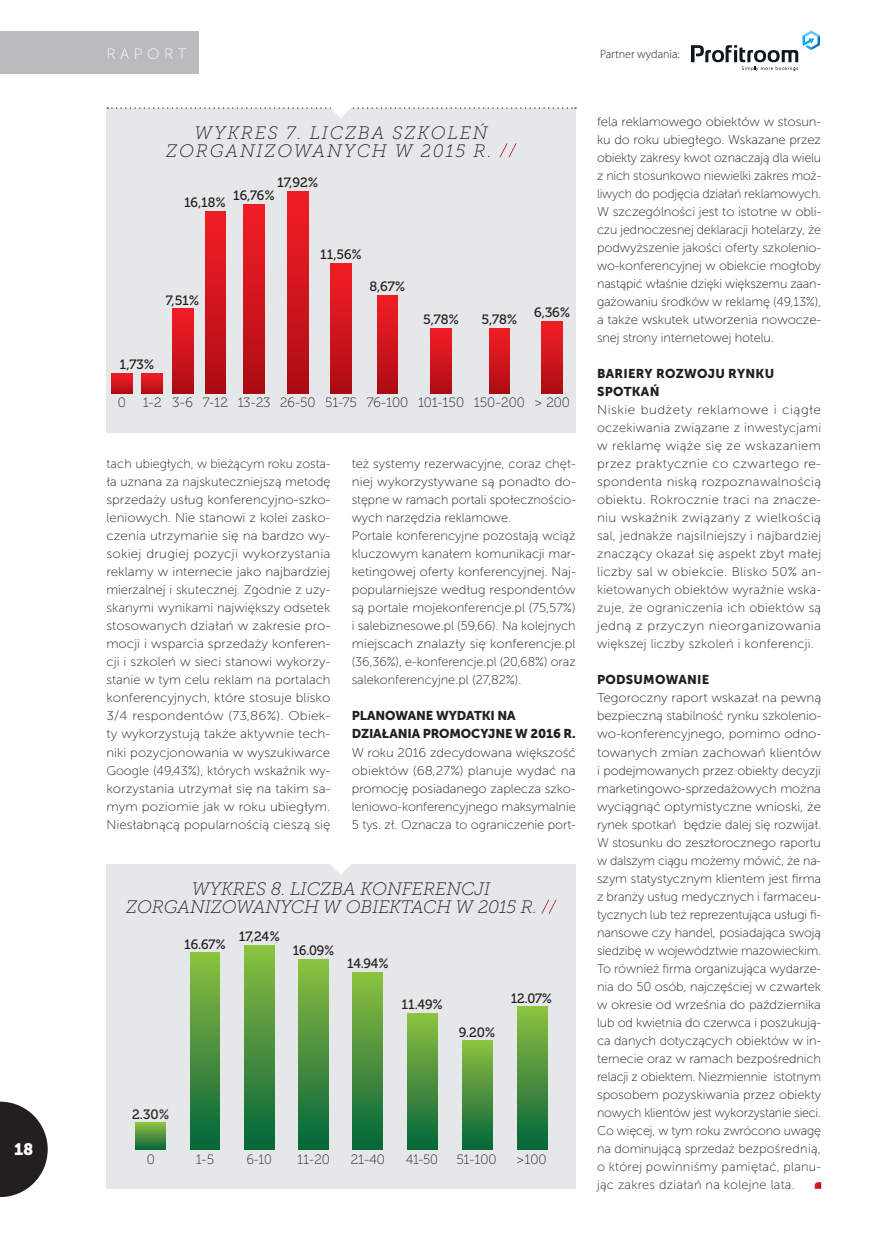
<style>
.page{position:relative;width:885px;height:1251px;background:#fff}
.page>*{position:absolute;margin:0;border:0;box-sizing:border-box;transform-origin:0 0}
.t1{font:italic 18px/18px "Museo Slab 100";color:#231f20;text-align:center}
.t2{font:italic 18px/18px "Museo Slab 100";letter-spacing:.1em;color:#231f20;text-align:center}
.t3{font:16.5px "Museo Sans 900";color:#fff}
.t4{font:15px "Museo Sans 100";letter-spacing:.3em;color:#fff}
.t5{font:13.5px "Museo 500";letter-spacing:-.01em;color:#231f20}
.t6{font:13.5px "Museo 100";letter-spacing:-.005em;color:#231f20}
.t7{font:13.5px "Museo 100";letter-spacing:-.005em;color:#231f20;scale:.96 1}
.t8{font:13.5px "Museo 500";letter-spacing:-.01em;color:#231f20;scale:.96 1}
.t9{font:12.75px/18px "Museo Sans 100";color:#231f20;text-align:justify}
.t10{font:12.75px/18px "Museo Sans 100";color:#231f20;text-align:justify;scale:1.05 1}
.t11{font:12.75px/18px "Museo Sans 100";color:#231f20;text-align:justify;scale:1.06 1}
.t12{font:12.75px/18px "Museo Sans 100";color:#231f20;text-align:justify;scale:1.04 1}
.t13{font:12.75px/18px "Museo Sans 900";letter-spacing:.005em;color:#231f20}
.t14{font:300 12px "Myriad Pro";color:#231f20}
.s1{color:#fff}
</style>
<div class="page">
<svg style="left:691px;top:30px;width:128px;height:41px"></svg>
<svg style="left:814px;top:1182px;width:7px;height:6px"></svg>
<div style="left:106px;top:108px;width:469px;height:324px;background:#e6e7e9"></div>
<svg style="left:107px;top:107px;width:469px;height:11px"></svg>
<div style="left:542px;top:321px;width:20px;height:72px;background:linear-gradient(to bottom,#f41f25,#af0d15)"></div>
<div style="left:489px;top:328px;width:20px;height:65px;background:linear-gradient(to bottom,#f31e25,#ae0d15)"></div>
<div style="left:430px;top:328px;width:21px;height:65px;background:linear-gradient(to bottom,#f31e25,#ae0d15)"></div>
<div style="left:377px;top:295px;width:21px;height:98px;background:linear-gradient(to bottom,#f41e25,#ae0c15)"></div>
<div style="left:330px;top:263px;width:21px;height:130px;background:linear-gradient(to bottom,#f31e25,#ae0c15)"></div>
<div style="left:287px;top:191px;width:21px;height:202px;background:linear-gradient(to bottom,#f31e25,#ad0c15)"></div>
<div style="left:244px;top:204px;width:20px;height:189px;background:linear-gradient(to bottom,#f31e25,#ad0c15)"></div>
<div style="left:205px;top:211px;width:21px;height:182px;background:linear-gradient(to bottom,#f31e25,#ad0c15)"></div>
<div style="left:172px;top:308px;width:21px;height:85px;background:linear-gradient(to bottom,#f41e25,#ae0c15)"></div>
<div style="left:142px;top:373px;width:20px;height:20px;background:linear-gradient(to bottom,#f51f26,#b50e16)"></div>
<div style="left:111px;top:373px;width:21px;height:20px;background:linear-gradient(to bottom,#f51f26,#b50e16)"></div>
<div style="left:106px;top:864px;width:469px;height:324px;background:#e6e7e9"></div>
<svg style="left:331px;top:864px;width:20px;height:10px"></svg>
<div style="left:517px;top:1006px;width:30px;height:143px;background:linear-gradient(to bottom,#8fc041,#04643a)"></div>
<div style="left:462px;top:1040px;width:30px;height:109px;background:linear-gradient(to bottom,#8fc041,#05653b)"></div>
<div style="left:407px;top:1013px;width:30px;height:136px;background:linear-gradient(to bottom,#8fc041,#06653b)"></div>
<div style="left:353px;top:972px;width:30px;height:177px;background:linear-gradient(to bottom,#8fc041,#04643b)"></div>
<div style="left:299px;top:959px;width:29px;height:190px;background:linear-gradient(to bottom,#8ebf41,#05653a)"></div>
<div style="left:244px;top:945px;width:30px;height:204px;background:linear-gradient(to bottom,#8ec041,#05643a)"></div>
<div style="left:190px;top:952px;width:30px;height:197px;background:linear-gradient(to bottom,#8ec041,#04643a)"></div>
<svg style="left:136px;top:1122px;width:30px;height:27px"></svg>
<div style="left:0;top:31px;width:198px;height:43px;background:#babbbd"></div>
<svg style="left:0;top:1101px;width:48px;height:95px"></svg>
<p class="t3" style="left:14px;top:1139px;width:21px">18</p>
<p class="t4" style="left:106px;top:46px;width:82px">raport</p>
<p class="t14" style="left:600px;top:46px;width:81px">Partner wydania:</p>
<h1 class="t2" style="left:166px;top:123px;width:351px">WYKRES 7. LICZBA SZKOLEŃ<br>ZORGANIZOWANYCH W 2015 R. <span class="s1">//</span></h1>
<p class="t5" style="left:184px;top:195px;width:43px">16,18%</p>
<p class="t5" style="left:277px;top:175px;width:43px">17,92%</p>
<p class="t5" style="left:233px;top:188px;width:43px">16,76%</p>
<p class="t5" style="left:166px;top:292px;width:35px">7,51%</p>
<p class="t5" style="left:320px;top:247px;width:43px">11,56%</p>
<p class="t5" style="left:369px;top:279px;width:38px">8,67%</p>
<p class="t5" style="left:120px;top:357px;width:36px">1,73%</p>
<p class="t5" style="left:423px;top:312px;width:38px">5,78%</p>
<p class="t5" style="left:481px;top:312px;width:38px">5,78%</p>
<p class="t5" style="left:534px;top:305px;width:38px">6,36%</p>
<p class="t6" style="left:118px;top:395px;width:10px">0</p>
<p class="t6" style="left:143px;top:395px;width:428px">1-2 3-6 7-12 13-23 26-50 51-75 76-100 101-150 150-200 &gt; 200</p>
<p class="t9" style="left:106px;top:455px;width:226px">tach ubiegłych, w bieżącym roku zosta&shy;ła uznana za najskuteczniejszą metodę sprzedaży usług konferencyjno-szko&shy;leniowych. Nie stanowi z kolei zasko&shy;czenia utrzymanie się na bardzo wy&shy;sokiej drugiej pozycji wykorzystania reklamy w internecie jako najbardziej mierzalnej i skutecznej. Zgodnie z uzy&shy;skanymi wynikami największy odsetek stosowanych działań w zakresie pro&shy;mocji i wsparcia sprzedaży konferen&shy;cji i szkoleń w sieci stanowi wykorzy&shy;stanie w tym celu reklam na portalach konferencyjnych, które stosuje blisko 3/4 respondentów (73,86%). Obiek&shy;ty wykorzystują także aktywnie tech&shy;niki pozycjonowania w wyszukiwarce Google (49,43%), których wskaźnik wy&shy;korzystania utrzymał się na takim sa&shy;mym poziomie jak w roku ubiegłym.<br>Niesłabnącą popularnością cieszą się</p>
<p class="t9" style="left:351px;top:455px;width:226px;text-align:left">też systemy rezerwacyjne, coraz chęt&shy;niej wykorzystywane są ponadto do&shy;stępne w ramach portali społecznościo&shy;wych narzędzia reklamowe.<br>Portale konferencyjne pozostają wciąż kluczowym kanałem komunikacji mar&shy;ketingowej oferty konferencyjnej. Naj&shy;popularniejsze według respondentów są portale mojekonferencje.pl (75,57%) i salebiznesowe.pl (59,66). Na kolejnych miejscach znalazły się konferencje.pl (36,36%), e-konferencje.pl (20,68%) oraz salekonferencyjne.pl (27,82%).</p>
<p class="t13" style="left:351px;top:706px;width:225px">PLANOWANE WYDATKI NA<br>DZIAŁANIA PROMOCYJNE W 2016 R.</p>
<p class="t12" style="left:351px;top:743px;width:217px">W roku 2016 zdecydowana większość obiektów (68,27%) planuje wydać na promocję posiadanego zaplecza szko&shy;leniowo-konferencyjnego maksymalnie 5 tys. zł. Oznacza to ograniczenie port-</p>
<h1 class="t1" style="left:126px;top:879px;width:431px">WYKRES 8. LICZBA KONFERENCJI<br>ZORGANIZOWANYCH W OBIEKTACH W 2015 R. <span class="s1">//</span></h1>
<p class="t5" style="left:184px;top:936px;width:43px">16.67%</p>
<p class="t5" style="left:239px;top:929px;width:43px">17,24%</p>
<p class="t8" style="left:293px;top:942px;width:45px">16.09%</p>
<p class="t5" style="left:347px;top:956px;width:43px">14.94%</p>
<p class="t5" style="left:401px;top:996px;width:43px">11.49%</p>
<p class="t5" style="left:458px;top:1024px;width:38px">9.20%</p>
<p class="t5" style="left:510px;top:990px;width:43px">12.07%</p>
<p class="t5" style="left:132px;top:1106px;width:39px">2.30%</p>
<p class="t6" style="left:147px;top:1151px;width:10px">0</p>
<p class="t6" style="left:196px;top:1151px;width:20px">1-5</p>
<p class="t7" style="left:247px;top:1151px;width:28px">6-10</p>
<p class="t6" style="left:297px;top:1151px;width:34px">11-20</p>
<p class="t6" style="left:351px;top:1151px;width:36px">21-40</p>
<p class="t7" style="left:406px;top:1151px;width:35px">41-50</p>
<p class="t6" style="left:456px;top:1151px;width:42px">51-100</p>
<p class="t6" style="left:516px;top:1151px;width:32px">&gt;100</p>
<p class="t9" style="left:597px;top:113px;width:226px">fela reklamowego obiektów w stosun&shy;ku do roku ubiegłego. Wskazane przez obiekty zakresy kwot oznaczają dla wielu z nich stosunkowo niewielki zakres moż&shy;liwych do podjęcia działań reklamowych.<br>W szczególności jest to istotne w obli&shy;czu jednoczesnej deklaracji hotelarzy, że podwyższenie jakości oferty szkolenio&shy;wo-konferencyjnej w obiekcie mogłoby nastąpić właśnie dzięki większemu zaan&shy;gażowaniu środków w reklamę (49,13%), a także wskutek utworzenia nowocze&shy;snej strony internetowej hotelu.</p>
<p class="t13" style="left:597px;top:364px;width:178px">BARIERY ROZWOJU RYNKU<br>SPOTKAŃ</p>
<p class="t11" style="left:597px;top:401px;width:213px">Niskie budżety reklamowe i ciągłe oczekiwania związane z inwestycjami w reklamę wiąże się ze wskazaniem przez praktycznie co czwartego re&shy;spondenta niską rozpoznawalnością obiektu. Rokrocznie traci na znacze&shy;niu wskaźnik związany z wielkością sal, jednakże najsilniejszy i najbardziej znaczący okazał się aspekt zbyt małej liczby sal w obiekcie. Blisko 50% an&shy;kietowanych obiektów wyraźnie wska&shy;zuje, że ograniczenia ich obiektów są jedną z przyczyn nieorganizowania większej liczby szkoleń i konferencji.</p>
<p class="t13" style="left:597px;top:670px;width:114px">PODSUMOWANIE</p>
<p class="t10" style="left:597px;top:689px;width:215px">Tegoroczny raport wskazał na pewną bezpieczną stabilność rynku szkolenio&shy;wo-konferencyjnego, pomimo odno&shy;towanych zmian zachowań klientów i podejmowanych przez obiekty decyzji marketingowo-sprzedażowych można wyciągnąć optymistyczne wnioski, że rynek spotkań będzie dalej się rozwijał.<br>W stosunku do zeszłorocznego raportu w dalszym ciągu możemy mówić, że na&shy;szym statystycznym klientem jest firma z branży usług medycznych i farmaceu&shy;tycznych lub też reprezentująca usługi fi&shy;nansowe czy handel, posiadająca swoją siedzibę w województwie mazowieckim.<br>To również firma organizująca wydarze&shy;nia do 50 osób, najczęściej w czwartek w okresie od września do października lub od kwietnia do czerwca i poszukują&shy;ca danych dotyczących obiektów w in&shy;ternecie oraz w ramach bezpośrednich relacji z obiektem. Niezmiennie istotnym sposobem pozyskiwania przez obiekty nowych klientów jest wykorzystanie sieci.<br>Co więcej, w tym roku zwrócono uwagę na dominującą sprzedaż bezpośrednią, o której powinniśmy pamiętać, planu&shy;jąc zakres działań na kolejne lata.</p>
</div>
